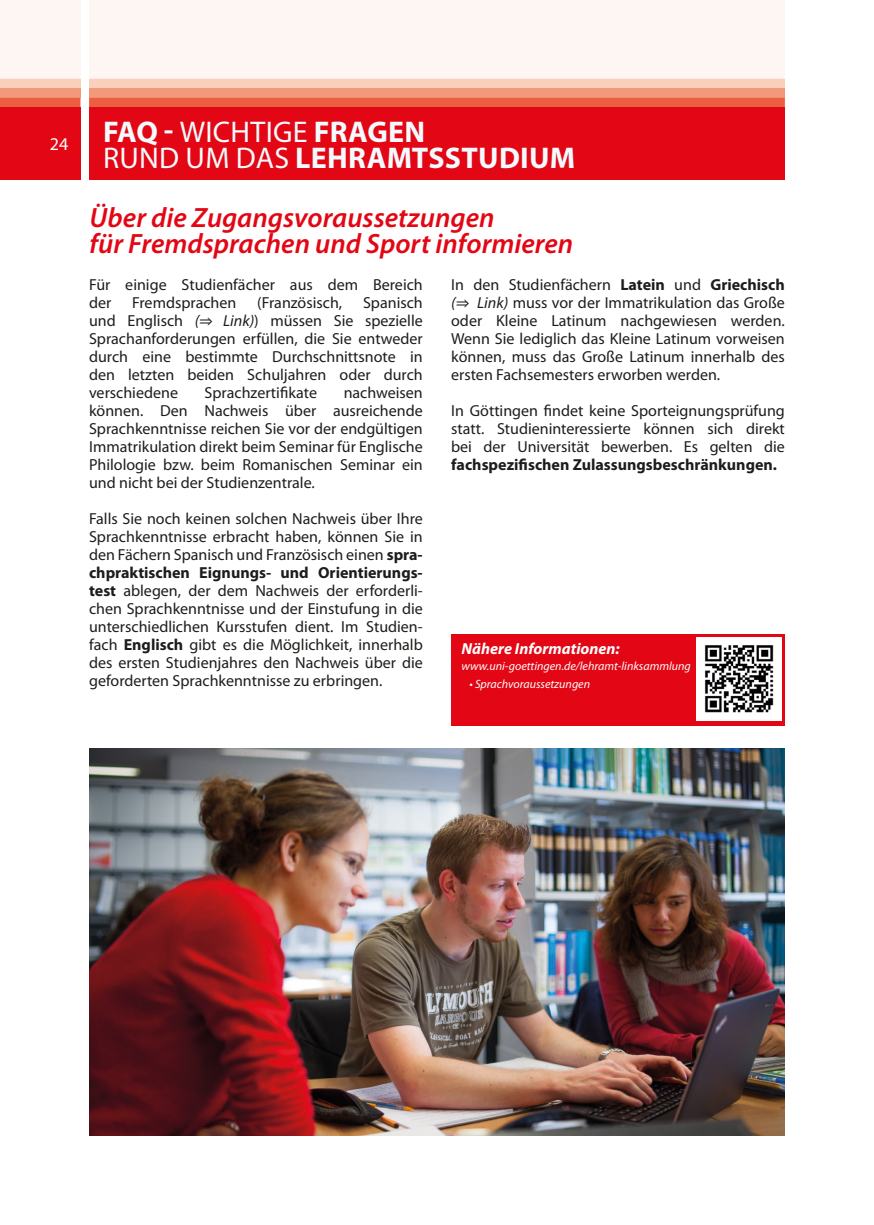
<style>
.page{position:relative;width:874px;height:1225px;background:#fff}
.page>*{position:absolute;margin:0;border:0;box-sizing:border-box;transform-origin:0 0}
.t1{font:700 30px/26px "Myriad Pro";letter-spacing:.01em;color:#f3fafd}
.t2{font:italic 600 28px/26px "Myriad Pro";color:#e30614}
.t3{font:18px "Myriad Pro";color:#fff}
.t4{font:16px/18px "Myriad Pro";color:#1d1d1b;text-align:justify}
.t5{font:700 16px "Myriad Pro";color:#1d1d1b}
.t6{font:italic 700 16px "Myriad Pro";color:#fff}
.t7{font:italic 12px "Myriad Pro";color:#fff}
.s1{font-weight:400}
.s2{font-style:italic}
.s3{font-family:"Cambria Math"}
.s4{font-weight:700}
</style>
<div class="page">
<div style="left:89px;top:108px;width:695px;height:72px;background:#e30614"></div>
<div style="left:89px;top:0;width:695px;height:79px;background:#fef6f2"></div>
<svg style="left:89px;top:79px;width:695px;height:29px;background:#f29179"></svg>
<div style="left:0;top:108px;width:80px;height:72px;background:#e30614"></div>
<div style="left:0;top:0;width:80px;height:79px;background:#fef6f2"></div>
<div style="left:0;top:79px;width:80px;height:9px;background:#facfbc"></div>
<div style="left:0;top:88px;width:80px;height:10px;background:#f3997b"></div>
<svg style="left:0;top:98px;width:80px;height:10px"></svg>
<div style="left:451px;top:634px;width:333px;height:91px;background:#e30614"></div>
<img style="left:696px;top:637px;width:84px;height:84px">
<img style="left:89px;top:748px;width:695px;height:388px">
<p class="t3" style="left:50px;top:132px;width:20px">24</p>
<h1 class="t1" style="left:103px;top:118px;width:473px">FAQ - <span class="s1">WICHTIGE</span> FRAGEN<br><span class="s1">RUND UM DAS</span> LEHRAMTSSTUDIUM</h1>
<h2 class="t2" style="left:89px;top:204px;width:485px">Über die Zugangsvoraussetzungen<br>für Fremdsprachen und Sport informieren</h2>
<p class="t4" style="left:89px;top:275px;width:335px">Für einige Studienfächer aus dem Bereich der</p>
<p class="t4" style="left:89px;top:293px;width:335px;text-indent:274px">Spanisch und Englisch <span class="s2">(</span><span class="s3">⇒</span> <span class="s2">Link)</span>) müssen Sie spezielle Sprachanforderungen erfüllen, die Sie entweder durch eine bestimmte Durchschnittsnote in den letzten beiden Schuljahren oder durch verschiedene</p>
<p class="t4" style="left:132px;top:293px;width:106px">Fremdsprachen</p>
<p class="t4" style="left:257px;top:293px;width:86px">(Französisch,</p>
<p class="t4" style="left:204px;top:383px;width:114px">Sprachzertifikate</p>
<p class="t4" style="left:89px;top:383px;width:335px;text-indent:254px">nachweisen können. Den Nachweis über ausreichende Sprachkenntnisse reichen Sie vor der endgültigen Immatrikulation direkt beim Seminar für Englische Philologie bzw. beim Romanischen Seminar ein und nicht bei der Studienzentrale.</p>
<p class="t4" style="left:89px;top:509px;width:335px">Falls Sie noch keinen solchen Nachweis über Ihre Sprachkenntnisse erbracht haben, können Sie in den Fächern Spanisch und Französisch einen <span class="s4">spra&shy;chpraktischen Eignungs- und Orientierungs&shy;test</span> ablegen, der dem Nachweis der erforderli&shy;chen Sprachkenntnisse und der Einstufung in die unterschiedlichen Kursstufen dient. Im Studien&shy;fach <span class="s4">Englisch</span> gibt es die Möglichkeit, innerhalb des ersten Studienjahres den Nachweis über die geforderten Sprachkenntnisse zu erbringen.</p>
<p class="t4" style="left:451px;top:275px;width:335px">In den Studienfächern <span class="s4">Latein</span> und <span class="s4">Griechisch </span><span class="s2">(</span><span class="s3">⇒</span> <span class="s2">Link)</span> muss vor der Immatrikulation das Große oder Kleine Latinum nachgewiesen werden.<br>Wenn Sie lediglich das Kleine Latinum vorweisen können, muss das Große Latinum innerhalb des ersten Fachsemesters erworben werden.</p>
<p class="t4" style="left:451px;top:401px;width:335px">In Göttingen findet keine Sporteignungsprüfung statt. Studieninteressierte können sich direkt bei der Universität bewerben. Es gelten die</p>
<p class="t5" style="left:451px;top:454px;width:327px">fachspezifischen Zulassungsbeschränkungen.</p>
<p class="t6" style="left:461px;top:638px;width:160px">Nähere Informationen:</p>
<p class="t7" style="left:461px;top:658px;width:231px">www.uni-goettingen.de/lehramt-linksammlung</p>
<p class="t7" style="left:469px;top:676px;width:122px">• Sprachvoraussetzungen</p>
</div>
